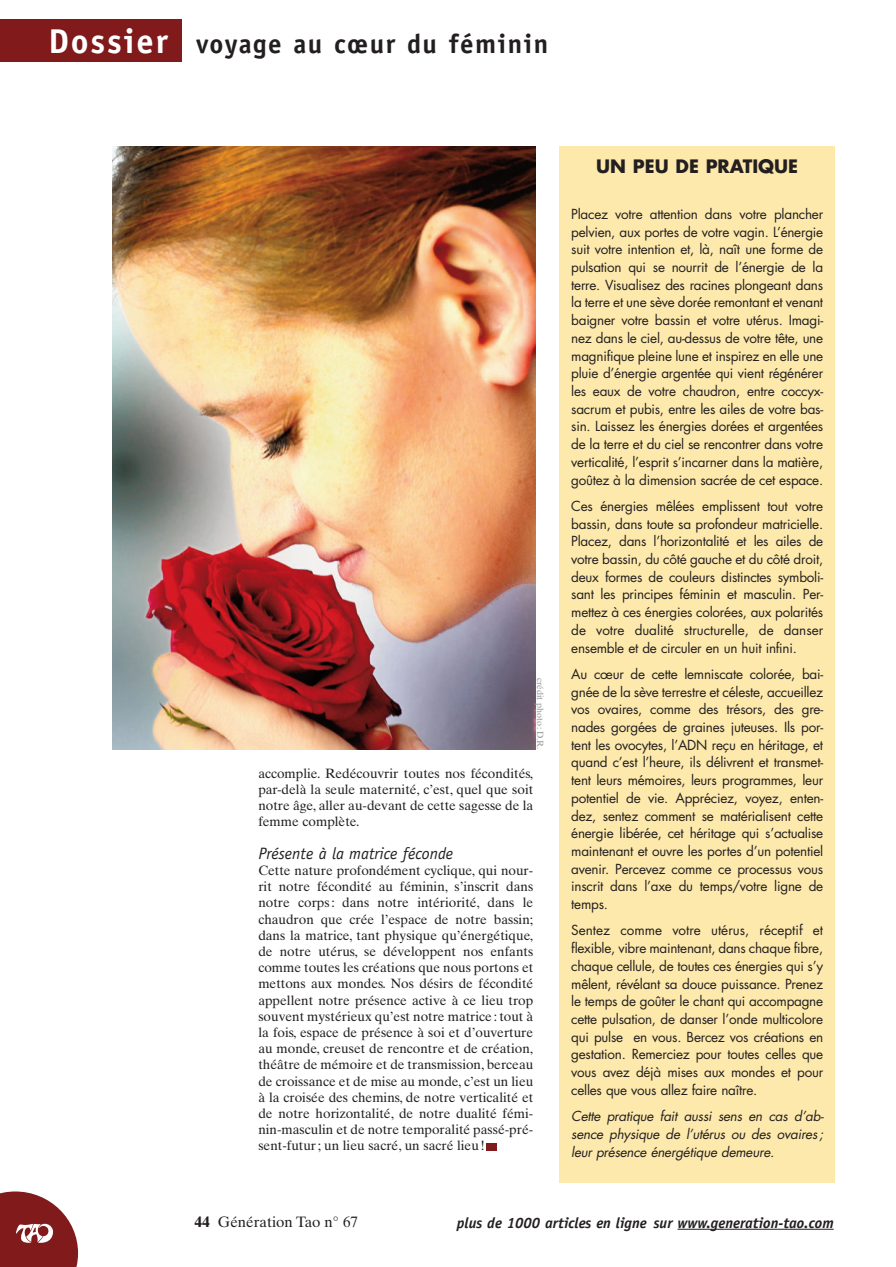
<style>
.page{position:relative;width:896px;height:1267px;background:#fff}
.page>*{position:absolute;margin:0;border:0;box-sizing:border-box;transform-origin:0 0}
.t1{font:700 27px "Officina Sans";letter-spacing:.055em;color:#231f20}
.t2{font:700 18px "Futura";color:#231f20}
.t3{font:italic 16.5px "Officina Sans";color:#231f20}
.t4{font:italic 700 15px "Officina Sans";color:#231f20}
.t5{font:15px "Times Ten";color:#231f20}
.t6{font:13.5px/17.7px "Futura";letter-spacing:-.02em;color:#231f20;text-align:justify}
.t7{font:13.5px/16.2px "Times Ten";color:#231f20;text-align:justify}
.t8{font:italic 13.5px/17.7px "Futura";color:#231f20;text-align:justify}
.t9{font:9px "Times Ten";color:#939598}
.s1{font-size:34.5px;color:#fff}
.s2{font-weight:700}
</style>
<div class="page">
<svg style="left:0;top:1191px;width:78px;height:75px"></svg>
<hr style="left:678px;top:1228px;width:156px;height:1px;background:#231f20">
<div style="left:0;top:19px;width:182px;height:42px;background:#801a1b"></div>
<div style="left:487px;top:1143px;width:10px;height:7px;background:#801a1b"></div>
<img style="left:112px;top:146px;width:423px;height:603px">
<div style="left:559px;top:146px;width:276px;height:1037px;background:#fde9ac"></div>
<h1 class="t1" style="left:48px;top:34px;width:501px"><span class="s1">Dossier</span> voyage au cœur du féminin</h1>
<p class="t9" style="left:544px;top:678px;width:73px;rotate:90deg">crédit photo : D.R.</p>
<p class="t7" style="left:258px;top:766px;width:276px">accomplie. Redécouvrir toutes nos fécondités, par-delà la seule maternité, c’est, quel que soit notre âge, aller au-devant de cette sagesse de la femme complète.</p>
<p class="t3" style="left:258px;top:846px;width:196px">Présente à la matrice féconde</p>
<p class="t7" style="left:258px;top:863px;width:276px">Cette nature profondément cyclique, qui nour&shy;rit notre fécondité au féminin, s’inscrit dans notre corps : dans notre intériorité, dans le chaudron que crée l’espace de notre bassin; dans la matrice, tant physique qu’énergétique, de notre utérus, se développent nos enfants comme toutes les créations que nous portons et mettons aux mondes. Nos désirs de fécondité appellent notre présence active à ce lieu trop souvent mystérieux qu’est notre matrice : tout à la fois, espace de présence à soi et d’ouverture au monde, creuset de rencontre et de création, théâtre de mémoire et de transmission, berceau de croissance et de mise au monde, c’est un lieu à la croisée des chemins, de notre verticalité et de notre horizontalité, de notre dualité fémi&shy;nin-masculin et de notre temporalité passé-pré&shy;sent-futur ; un lieu sacré, un sacré lieu !</p>
<h2 class="t2" style="left:596px;top:158px;width:203px">UN PEU DE PRATIQUE</h2>
<p class="t6" style="left:571px;top:206px;width:253px">Placez votre attention dans votre plancher pelvien, aux portes de votre vagin. L’énergie suit votre intention et, là, naît une forme de pulsation qui se nourrit de l’énergie de la terre. Visualisez des racines plongeant dans la terre et une sève dorée remontant et venant baigner votre bassin et votre utérus. Imagi&shy;nez dans le ciel, au-dessus de votre tête, une magnifique pleine lune et inspirez en elle une pluie d’énergie argentée qui vient régénérer les eaux de votre chaudron, entre coccyx&shy;sacrum et pubis, entre les ailes de votre bas&shy;sin. Laissez les énergies dorées et argentées de la terre et du ciel se rencontrer dans votre verticalité, l’esprit s’incarner dans la matière, goûtez à la dimension sacrée de cet espace.</p>
<p class="t6" style="left:571px;top:498px;width:253px">Ces énergies mêlées emplissent tout votre bassin, dans toute sa profondeur matricielle.<br>Placez, dans l’horizontalité et les ailes de votre bassin, du côté gauche et du côté droit, deux formes de couleurs distinctes symboli&shy;sant les principes féminin et masculin. Per&shy;mettez à ces énergies colorées, aux polarités de votre dualité structurelle, de danser ensemble et de circuler en un huit infini.</p>
<p class="t6" style="left:571px;top:666px;width:253px">Au cœur de cette lemniscate colorée, bai&shy;gnée de la sève terrestre et céleste, accueillez vos ovaires, comme des trésors, des gre&shy;nades gorgées de graines juteuses. Ils por&shy;tent les ovocytes, l’ADN reçu en héritage, et quand c’est l’heure, ils délivrent et transmet&shy;tent leurs mémoires, leurs programmes, leur potentiel de vie. Appréciez, voyez, enten&shy;dez, sentez comment se matérialisent cette énergie libérée, cet héritage qui s’actualise maintenant et ouvre les portes d’un potentiel avenir. Percevez comme ce processus vous inscrit dans l’axe du temps/votre ligne de temps.</p>
<p class="t6" style="left:571px;top:922px;width:253px">Sentez comme votre utérus, réceptif et flexible, vibre maintenant, dans chaque fibre, chaque cellule, de toutes ces énergies qui s’y mêlent, révélant sa douce puissance. Prenez le temps de goûter le chant qui accompagne cette pulsation, de danser l’onde multicolore qui pulse en vous. Bercez vos créations en gestation. Remerciez pour toutes celles que vous avez déjà mises aux mondes et pour celles que vous allez faire naître.</p>
<p class="t8" style="left:571px;top:1108px;width:256px">Cette pratique fait aussi sens en cas d’ab&shy;sence physique de l’utérus ou des ovaires; leur présence énergétique demeure.</p>
<p class="t5" style="left:195px;top:1215px;width:165px"><span class="s2">44</span> Génération Tao n° 67</p>
<p class="t4" style="left:457px;top:1216px;width:378px">plus de 1000 articles en ligne sur www.generation-tao.com</p>
</div>
